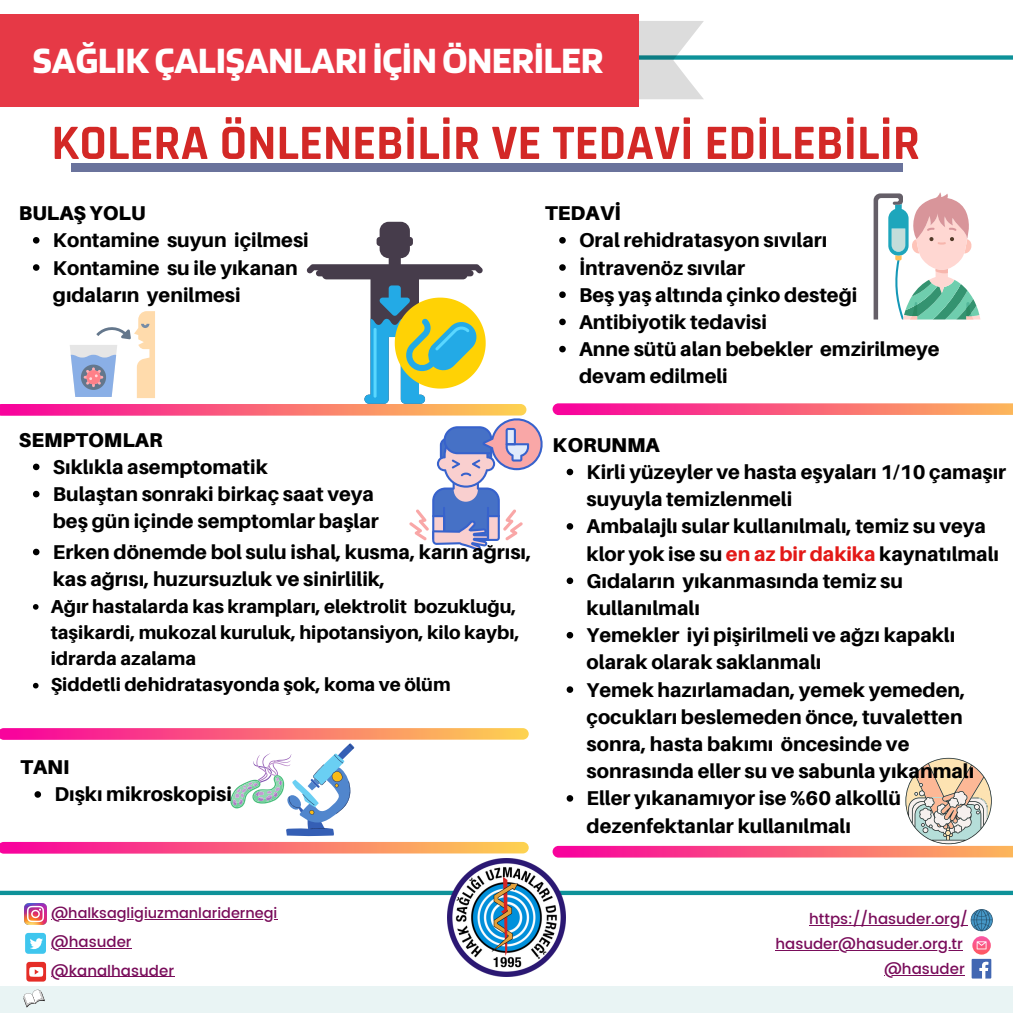
<style>
.page{position:relative;width:1013px;height:1013px;background:#fff}
.page>*{position:absolute;margin:0;border:0;box-sizing:border-box;transform-origin:0 0}
.t1{font:700 50px "Rajdhani";color:#d32826}
.t2{font:700 38.75px "Blinker";color:#fff}
.t3{font:800 20px/27.2px "Aileron";color:#000}
.t4{font:900 20px "Aileron";color:#000}
.t5{font:800 18.75px/26.2px "Aileron";color:#000}
.t6{font:500 15px/28.4px "Poppins";color:#790c5a}
.t7{font:500 14.5px "Poppins";color:#790c5a}
.s1{color:#e31917}
</style>
<div class="page">
<img style="left:448px;top:858px;width:117px;height:118px">
<svg style="left:704px;top:55px;width:308px;height:5px;background:#2ea0a6"></svg>
<div style="left:25px;top:932px;width:21px;height:21px;background:#3fc6ee;border-radius:3px"></div>
<svg style="left:30px;top:938px;width:13px;height:11px"></svg>
<svg style="left:971px;top:958px;width:20px;height:20px"></svg>
<svg style="left:0;top:876px;width:1012px;height:55px"></svg>
<svg style="left:638px;top:21px;width:66px;height:78px;fill:#dcdcdc"></svg>
<div style="left:0;top:14px;width:638px;height:93px;background:#e63946"></div>
<div style="left:0;top:986px;width:1012px;height:26px;background:#e9f4f4"></div>
<svg style="left:23px;top:989px;width:22px;height:18px"></svg>
<svg style="left:972px;top:936px;width:18px;height:18px"></svg>
<svg style="left:976px;top:941px;width:10px;height:8px"></svg>
<div style="left:26px;top:961px;width:20px;height:20px;background:#e52d27;border-radius:3px"></div>
<svg style="left:29px;top:967px;width:14px;height:9px"></svg>
<svg style="left:0;top:842px;width:528px;height:11px;background:#fa6877"></svg>
<svg style="left:552px;top:403px;width:460px;height:12px;background:#fa5f80"></svg>
<svg style="left:873px;top:192px;width:107px;height:128px"></svg>
<div style="left:71px;top:163px;width:831px;height:8px;background:#6a739c"></div>
<svg style="left:559px;top:237px;width:6px;height:6px"></svg>
<svg style="left:559px;top:264px;width:6px;height:7px"></svg>
<svg style="left:559px;top:291px;width:6px;height:7px"></svg>
<svg style="left:559px;top:318px;width:6px;height:7px"></svg>
<svg style="left:559px;top:346px;width:6px;height:6px"></svg>
<hr style="left:809px;top:924px;width:158px;height:1px;background:#790c5a">
<hr style="left:51px;top:948px;width:81px;height:1px;background:#790c5a">
<hr style="left:51px;top:976px;width:123px;height:1px;background:#790c5a">
<hr style="left:775px;top:950px;width:187px;height:1px;background:#790c5a">
<hr style="left:51px;top:918px;width:226px;height:1px;background:#790c5a">
<hr style="left:884px;top:975px;width:80px;height:1px;background:#790c5a">
<svg style="left:33px;top:604px;width:6px;height:5px"></svg>
<svg style="left:33px;top:683px;width:6px;height:5px"></svg>
<svg style="left:0;top:728px;width:528px;height:108px"></svg>
<svg style="left:566px;top:468px;width:7px;height:7px"></svg>
<svg style="left:566px;top:523px;width:7px;height:6px"></svg>
<svg style="left:566px;top:577px;width:7px;height:7px"></svg>
<svg style="left:566px;top:632px;width:7px;height:6px"></svg>
<svg style="left:566px;top:686px;width:7px;height:7px"></svg>
<svg style="left:552px;top:758px;width:460px;height:99px"></svg>
<svg style="left:0;top:222px;width:543px;height:333px"></svg>
<h2 class="t2" style="left:33px;top:36px;width:572px">SAĞLIKÇALIŞANLARI İÇİNÖNERİLER</h2>
<h1 class="t1" style="left:51px;top:112px;width:870px">KOLERA ÖNLENEBİLİR VE TEDAVİ EDİLEBİLİR</h1>
<p class="t4" style="left:19px;top:201px;width:128px">BULAŞ YOLU</p>
<p class="t3" style="left:53px;top:226px;width:257px">Kontamine suyun içilmesi<br>Kontamine su ile yıkanan gıdaların yenilmesi</p>
<p class="t4" style="left:545px;top:201px;width:77px">TEDAVİ</p>
<p class="t3" style="left:579px;top:226px;width:362px">Oral rehidratasyon sıvıları<br>İntravenöz sıvılar<br>Beş yaş altında çinko desteği<br>Antibiyotik tedavisi<br>Anne sütü alan bebekler emzirilmeye devam edilmeli</p>
<p class="t4" style="left:19px;top:427px;width:145px">SEMPTOMLAR</p>
<p class="t3" style="left:53px;top:453px;width:327px">Sıklıkla asemptomatik<br>Bulaştan sonraki birkaç saat veya beş gün içinde semptomlar başlar</p>
<p class="t3" style="left:53px;top:538px;width:480px">Erken dönemde bol sulu ishal, kusma, karın ağrısı, kas ağrısı, huzursuzluk ve sinirlilik,</p>
<p class="t5" style="left:51px;top:592px;width:470px">Ağır hastalarda kas krampları, elektrolit bozukluğu, taşikardi, mukozal kuruluk, hipotansiyon, kilo kaybı, idrarda azalama<br>Şiddetli dehidratasyonda şok, koma ve ölüm</p>
<p class="t4" style="left:20px;top:755px;width:50px">TANI</p>
<p class="t3" style="left:54px;top:780px;width:179px">Dışkı mikroskopisi</p>
<p class="t4" style="left:552px;top:432px;width:109px">KORUNMA</p>
<p class="t3" style="left:586px;top:458px;width:421px">Kirli yüzeyler ve hasta eşyaları 1/10 çamaşır suyuyla temizlenmeli<br>Ambalajlı sular kullanılmalı, temiz su veya klor yok ise su <span class="s1">en az bir dakika</span> kaynatılmalı Gıdaların yıkanmasında temiz su kullanılmalı<br>Yemekler iyi pişirilmeli ve ağzı kapaklı olarak olarak saklanmalı<br>Yemek hazırlamadan, yemek yemeden, çocukları beslemeden önce, tuvaletten sonra, hasta bakımı öncesinde ve sonrasında eller su ve sabunla yıkanmalı Eller yıkanamıyor ise %60 alkollü dezenfektanlar kullanılmalı</p>
<p class="t7" style="left:51px;top:904px;width:228px">@halksagligiuzmanlaridernegi</p>
<p class="t6" style="left:809px;top:904px;width:160px">https://hasuder.org/</p>
<p class="t6" style="left:51px;top:927px;width:125px">@hasuder @kanalhasuder</p>
<p class="t6" style="left:775px;top:929px;width:189px">hasuder@hasuder.org.tr</p>
<p class="t6" style="left:884px;top:955px;width:82px">@hasuder</p>
</div>
